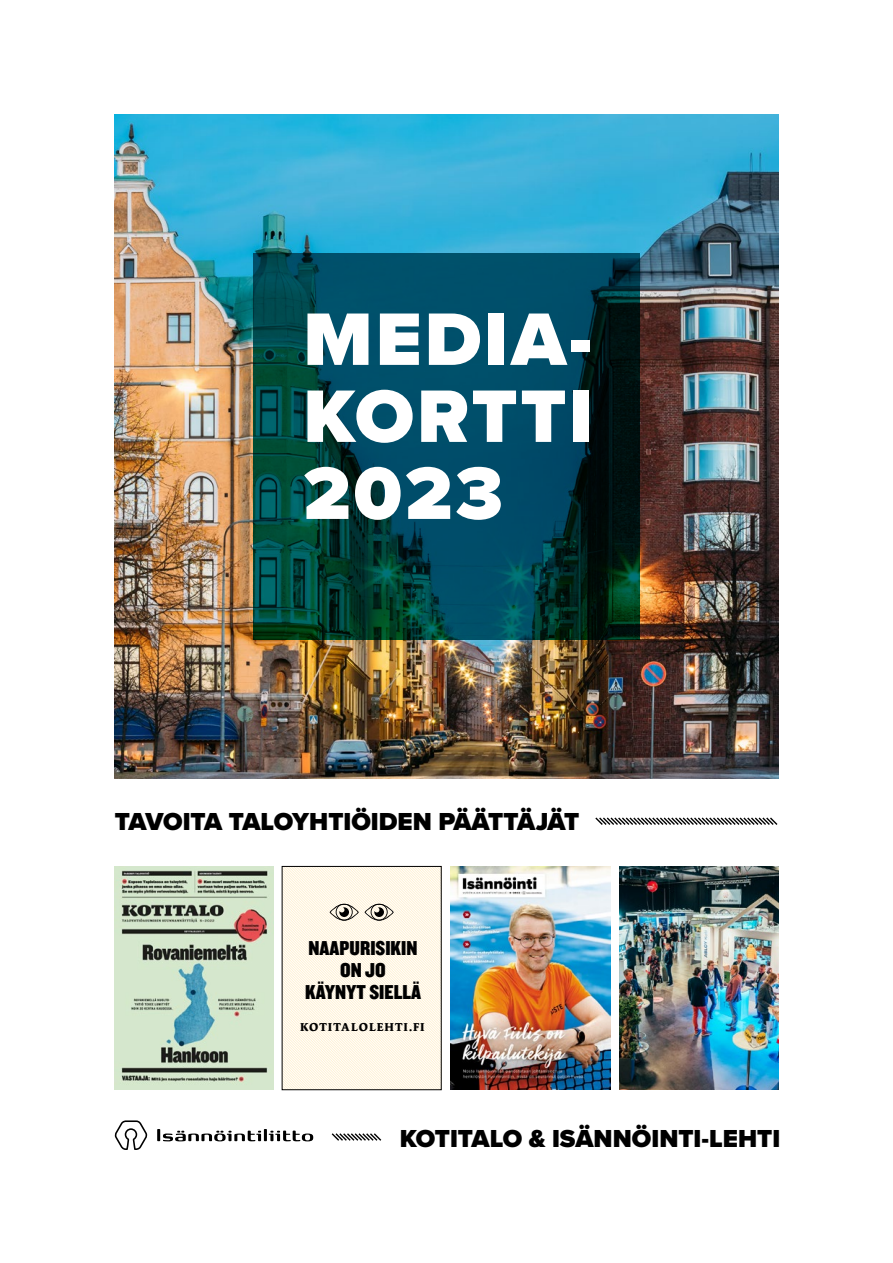
<style>
.page{position:relative;width:893px;height:1263px;background:#fff}
.page>*{position:absolute;margin:0;border:0;box-sizing:border-box;transform-origin:0 0}
.t1{font:900 76.95px/76.9px "Proxima Nova";letter-spacing:.04em;color:#fff;text-align:justify}
.t2{font:900 25.5px "Proxima Nova";color:#000}
.t3{font:20.85px/21.8px "Knockout 70 Full Welterwt";color:#000;text-align:center}
.t4{font:700 12px "Dolly";letter-spacing:.08em;color:#000}
</style>
<div class="page">
<img style="left:451px;top:867px;width:159px;height:223px">
<img style="left:115px;top:867px;width:159px;height:222px">
<svg style="left:157px;top:1129px;width:156px;height:12px"></svg>
<svg style="left:115px;top:1120px;width:32px;height:30px"></svg>
<svg style="left:284px;top:868px;width:155px;height:220px"></svg>
<svg style="left:595px;top:817px;width:183px;height:8px"></svg>
<svg style="left:331px;top:1133px;width:51px;height:8px"></svg>
<img style="left:619px;top:866px;width:159px;height:224px">
<img style="left:115px;top:115px;width:663px;height:663px">
<svg style="left:253px;top:253px;width:387px;height:387px;fill:#004d67"></svg>
<h1 class="t1" style="left:303px;top:300px;width:291px">MEDIA-KORTTI 2023</h1>
<p class="t2" style="left:115px;top:802px;width:466px">TAVOITA TALOYHTIÖIDEN PÄÄTTÄJÄT</p>
<p class="t3" style="left:305px;top:937px;width:117px">NAAPURISIKIN<br>ON JO<br>KÄYNYT SIELLÄ</p>
<p class="t4" style="left:300px;top:1019px;width:126px">KOTITALOLEHTI.FI</p>
<p class="t2" style="left:400px;top:1119px;width:382px">KOTITALO &amp; ISÄNNÖINTI-LEHTI</p>
</div>
